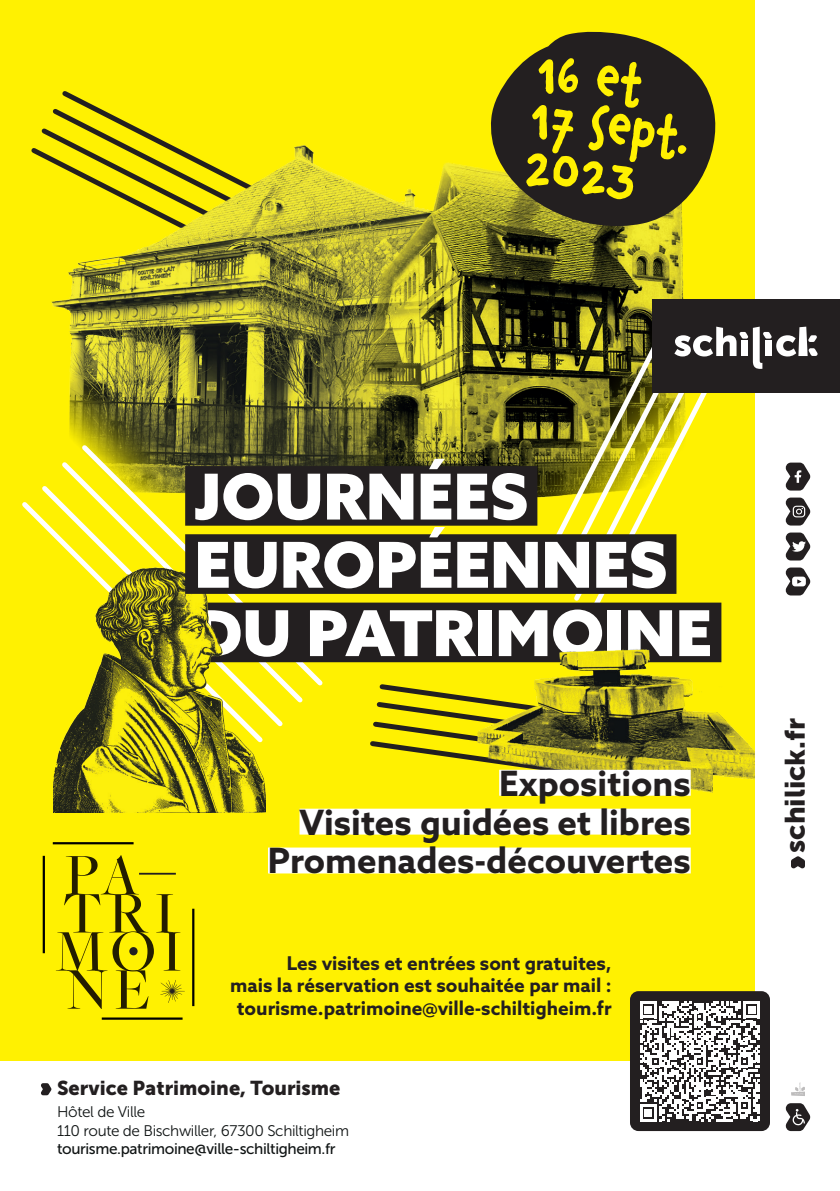
<style>
.page{position:relative;width:840px;height:1191px;background:#fff}
.page>*{position:absolute;margin:0;border:0;box-sizing:border-box;transform-origin:0 0}
.t1{font:900 63.4px/68.2px "Azo Sans";color:#fff}
.t2{font:700 56.2px/46.2px "Chauncy Pro";color:#fff101}
.t3{font:700 34.8px/38.8px "Azo Sans";color:#231f20;text-align:right}
.t4{font:28px "Museo Sans 900";color:#231f20}
.t5{font:20px "Museo Sans 900";color:#231f20}
.t6{font:700 19px/22.8px "Azo Sans";color:#231f20;text-align:right}
.t7{font:15.4px/18.4px "Museo Sans 300";letter-spacing:-.025em;color:#101414}
.t8{font:15.4px "Museo Sans 500";letter-spacing:-.025em;color:#101414}
</style>
<div class="page">
<div style="left:0;top:0;width:823px;height:1060px;background:#fff101"></div>
<img style="left:38px;top:91px;width:646px;height:435px">
<svg style="left:489px;top:31px;width:227px;height:204px;fill:#231f20"></svg>
<hr style="left:102px;top:1017px;width:80px;height:2px;background:#000">
<hr style="left:53px;top:842px;width:80px;height:2px;background:#000">
<hr style="left:43px;top:856px;width:2px;height:97px;background:#000">
<hr style="left:192px;top:908px;width:2px;height:98px;background:#000">
<svg style="left:56px;top:855px;width:129px;height:154px"></svg>
<svg style="left:38px;top:481px;width:245px;height:246px"></svg>
<svg style="left:57px;top:457px;width:246px;height:250px"></svg>
<svg style="left:77px;top:440px;width:250px;height:250px"></svg>
<svg style="left:370px;top:684px;width:74px;height:73px"></svg>
<div style="left:185px;top:602px;width:536px;height:60px;background:#231f20"></div>
<img style="left:444px;top:622px;width:311px;height:190px">
<img style="left:54px;top:558px;width:211px;height:254px">
<div style="left:185px;top:466px;width:352px;height:59px;background:#231f20"></div>
<div style="left:185px;top:534px;width:491px;height:60px;background:#231f20"></div>
<div style="left:499px;top:770px;width:191px;height:25px;background:#fff"></div>
<div style="left:299px;top:808px;width:391px;height:26px;background:#fff"></div>
<div style="left:268px;top:847px;width:422px;height:26px;background:#fff"></div>
<svg style="left:41px;top:1083px;width:10px;height:12px"></svg>
<div style="left:755px;top:0;width:84px;height:1191px;background:#fff"></div>
<div style="left:629px;top:991px;width:140px;height:140px;background:#231f20;border-radius:8px"></div>
<svg style="left:640px;top:1001px;width:119px;height:120px"></svg>
<svg style="left:791px;top:856px;width:13px;height:13px"></svg>
<div style="left:651px;top:299px;width:188px;height:94px;background:#231f20"></div>
<svg style="left:530px;top:327px;width:287px;height:287px"></svg>
<svg style="left:785px;top:1103px;width:24px;height:28px"></svg>
<svg style="left:791px;top:1082px;width:13px;height:14px"></svg>
<h2 class="t2" style="left:540px;top:47px;width:161px;rotate:8deg">16 et<br>17 sept.<br>2023</h2>
<h1 class="t1" style="left:194px;top:461px;width:474px">JOURNÉES<br>EUROPÉENNES</h1>
<h1 class="t1" style="left:194px;top:598px;width:519px">DU PATRIMOINE</h1>
<h3 class="t3" style="left:268px;top:763px;width:424px">Expositions<br>Visites guidées et libres<br>Promenades-découvertes</h3>
<p class="t6" style="left:230px;top:951px;width:383px">Les visites et entrées sont gratuites,<br>mais la réservation est souhaitée par mail : tourisme.patrimoine@ville-schiltigheim.fr</p>
<p class="t5" style="left:57px;top:1077px;width:285px">Service Patrimoine, Tourisme</p>
<p class="t7" style="left:57px;top:1102px;width:293px">Hôtel de Ville<br>110 route de Bischwiller, 67300 Schiltigheim</p>
<p class="t8" style="left:57px;top:1140px;width:280px">tourisme.patrimoine@ville-schiltigheim.fr</p>
<h3 class="t4" style="left:778px;top:853px;width:136px;rotate:-90deg">schilick.fr</h3>
</div>
